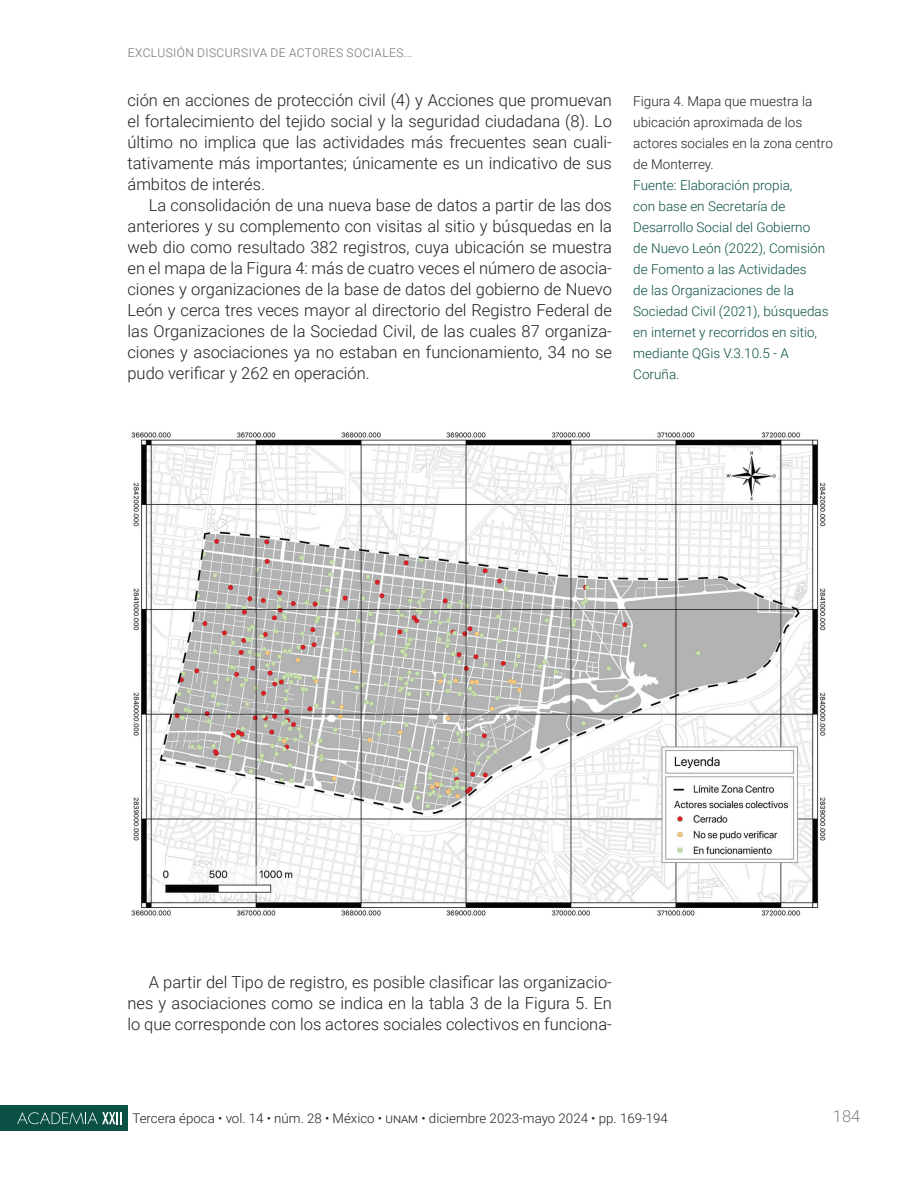
<style>
.page{position:relative;width:918px;height:1188px;background:#fff}
.page>*{position:absolute;margin:0;border:0;box-sizing:border-box;transform-origin:0 0}
.t1{font:300 16.5px/21px "Roboto";color:#231f20;text-align:justify}
.t2{font:300 16.5px "Roboto";color:#808285}
.t3{font:300 13.5px/21px "Roboto";color:#0a5045}
.t4{font:300 13.5px/21px "Roboto";color:#231f20}
.t5{font:300 13.35px "Roboto";color:#231f20}
.t6{font:300 12px "Roboto";letter-spacing:.035em;color:#6c6d70}
</style>
<div class="page">
<div style="left:0;top:1105px;width:127px;height:26px;background:#0a5045"></div>
<svg style="left:17px;top:1112px;width:105px;height:12px"></svg>
<img style="left:131px;top:432px;width:695px;height:484px">
<p class="t6" style="left:128px;top:45px;width:286px">EXCLUSIÓN DISCURSIVA DE ACTORES SOCIALES...</p>
<p class="t1" style="left:127px;top:89px;width:486px">ción en acciones de protección civil (4) y Acciones que promuevan el fortalecimiento del tejido social y la seguridad ciudadana (8). Lo último no implica que las actividades más frecuentes sean cuali&shy;tativamente más importantes; únicamente es un indicativo de sus ámbitos de interés.</p>
<p class="t1" style="left:127px;top:194px;width:486px;text-indent:21px">La consolidación de una nueva base de datos a partir de las dos anteriores y su complemento con visitas al sitio y búsquedas en la web dio como resultado 382 registros, cuya ubicación se muestra en el mapa de la Figura 4: más de cuatro veces el número de asocia&shy;ciones y organizaciones de la base de datos del gobierno de Nuevo León y cerca tres veces mayor al directorio del Registro Federal de las Organizaciones de la Sociedad Civil, de las cuales 87 organiza&shy;ciones y asociaciones ya no estaban en funcionamiento, 34 no se pudo verificar y 262 en operación.</p>
<p class="t4" style="left:633px;top:90px;width:201px">Figura 4. Mapa que muestra la ubicación aproximada de los actores sociales en la zona centro de Monterrey.</p>
<p class="t3" style="left:633px;top:174px;width:197px">Fuente: Elaboración propia,<br>con base en Secretaría de<br>Desarrollo Social del Gobierno<br>de Nuevo León (2022), Comisión de Fomento a las Actividades<br>de las Organizaciones de la<br>Sociedad Civil (2021), búsquedas en internet y recorridos en sitio, mediante QGis V.3.10.5 - A<br>Coruña.</p>
<p class="t1" style="left:127px;top:971px;width:486px;text-indent:21px">A partir del Tipo de registro, es posible clasificar las organizacio&shy;nes y asociaciones como se indica en la tabla 3 de la Figura 5. En lo que corresponde con los actores sociales colectivos en funciona-</p>
<p class="t5" style="left:132px;top:1109px;width:537px">Tercera época • vol. 14 • núm. 28 • México • unam • diciembre 2023-mayo 2024 • pp. 169-194</p>
<p class="t2" style="left:833px;top:1105px;width:29px">184</p>
</div>
